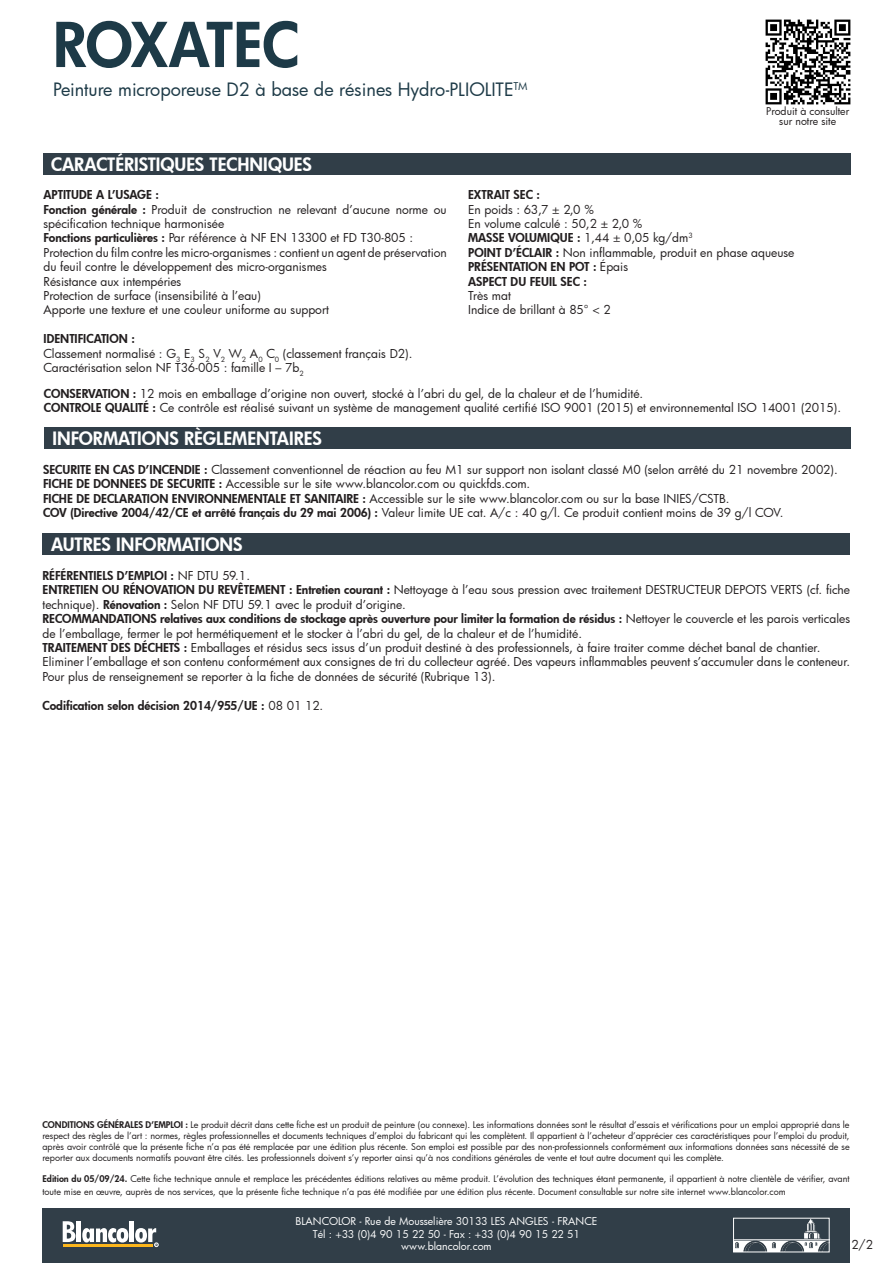
<style>
.page{position:relative;width:893px;height:1263px;background:#fff}
.page>*{position:absolute;margin:0;border:0;box-sizing:border-box;transform-origin:0 0}
.t1{font:800 60px "Futura";letter-spacing:-.005em;color:#1d3a47}
.t2{font:800 18px "Futura";color:#fff}
.t3{font:18px "Futura";color:#1d3a47}
.t4{font:12px/14.4px "Futura";color:#231f20}
.t5{font:800 12px "Futura";color:#231f20}
.t6{font:10.5px "Futura";color:#fff}
.t7{font:10.5px/10.5px "Futura";color:#231f20;text-align:center}
.t8{font:9px/10.8px "Futura";color:#231f20;text-align:justify}
.s1{font-weight:800}
.s2{font-weight:400}
</style>
<div class="page">
<div style="left:43px;top:153px;width:808px;height:22px;background:#313e48"></div>
<div style="left:44px;top:428px;width:807px;height:21px;background:#313e48"></div>
<img style="left:765px;top:19px;width:85px;height:85px">
<div style="left:43px;top:1208px;width:807px;height:55px;background:#313e48"></div>
<img style="left:735px;top:1220px;width:92px;height:30px">
<div style="left:733px;top:1218px;width:96px;height:34px;border:1px solid #fff"></div>
<svg style="left:63px;top:1221px;width:12px;height:21px"></svg>
<hr style="left:77px;top:1221px;width:4px;height:21px;background:#fff">
<svg style="left:82px;top:1228px;width:46px;height:14px"></svg>
<hr style="left:130px;top:1221px;width:4px;height:21px;background:#fff">
<hr style="left:63px;top:1244px;width:89px;height:2px;background:#fcb61c">
<svg style="left:135px;top:1228px;width:23px;height:19px"></svg>
<div style="left:43px;top:534px;width:807px;height:21px;background:#313e48"></div>
<p class="t1" style="left:53px;top:4px;width:247px">ROXATEC</p>
<p class="t3" style="left:53px;top:77px;width:476px">Peinture microporeuse D2 à base de résines Hydro-PLIOLITE<sup>TM</sup></p>
<p class="t2" style="left:51px;top:152px;width:262px">CARACTÉRISTIQUES TECHNIQUES</p>
<p class="t7" style="left:766px;top:105px;width:84px">Produit à consulter sur notre site</p>
<p class="t5" style="left:44px;top:187px;width:117px">APTITUDE A L’USAGE :</p>
<p class="t4" style="left:44px;top:202px;width:405px"><span class="s1">Fonction générale :</span> Produit de construction ne relevant d’aucune norme ou spécification technique harmonisée</p>
<p class="t4" style="left:44px;top:231px;width:371px"><span class="s1">Fonctions particulières :</span> Par référence à NF EN 13300 et FD T30-805 :</p>
<p class="t4" style="left:44px;top:245px;width:405px">Protection du film contre les micro-organismes : contient un agent de préservation du feuil contre le développement des micro-organismes</p>
<p class="t4" style="left:44px;top:274px;width:139px">Résistance aux intempéries</p>
<p class="t4" style="left:44px;top:288px;width:219px">Protection de surface (insensibilité à l’eau)</p>
<p class="t4" style="left:44px;top:303px;width:287px">Apporte une texture et une couleur uniforme au support</p>
<p class="t5" style="left:44px;top:331px;width:93px">IDENTIFICATION :</p>
<p class="t4" style="left:44px;top:346px;width:371px">Classement normalisé : G<sub>3</sub> E<sub>3</sub> S<sub>2</sub> V<sub>2</sub> W<sub>2</sub> A<sub>0</sub> C<sub>0</sub> (classement français D2).</p>
<p class="t4" style="left:44px;top:360px;width:262px">Caractérisation selon NF T36-005 : famille I – 7b<sub>2</sub></p>
<p class="t4" style="left:44px;top:386px;width:601px"><span class="s1">CONSERVATION :</span> 12 mois en emballage d’origine non ouvert, stocké à l’abri du gel, de la chaleur et de l’humidité.</p>
<p class="t4" style="left:44px;top:400px;width:799px"><span class="s1">CONTROLE QUALITÉ :</span> Ce contrôle est réalisé suivant un système de management qualité certifié ISO 9001 (2015) et environnemental ISO 14001 (2015).</p>
<p class="t5" style="left:468px;top:187px;width:73px">EXTRAIT SEC :</p>
<p class="t4" style="left:468px;top:202px;width:127px">En poids : 63,7 ± 2,0 %</p>
<p class="t4" style="left:468px;top:216px;width:176px">En volume calculé : 50,2 ± 2,0 %</p>
<p class="t5" style="left:468px;top:230px;width:226px">MASSE VOLUMIQUE : <span class="s2">1,44 ± 0,05 kg/dm</span><sup>3</sup></p>
<p class="t4" style="left:468px;top:245px;width:328px"><span class="s1">POINT D’ÉCLAIR :</span> Non inflammable, produit en phase aqueuse</p>
<p class="t5" style="left:468px;top:259px;width:161px">PRÉSENTATION EN POT : <span class="s2">Épais</span></p>
<p class="t5" style="left:468px;top:273px;width:120px">ASPECT DU FEUIL SEC :</p>
<p class="t4" style="left:468px;top:288px;width:44px">Très mat</p>
<p class="t4" style="left:468px;top:303px;width:144px">Indice de brillant à 85° &lt; 2</p>
<p class="t2" style="left:52px;top:426px;width:271px">INFORMATIONS RÈGLEMENTAIRES</p>
<p class="t4" style="left:43px;top:462px;width:796px"><span class="s1">SECURITE EN CAS D’INCENDIE :</span> Classement conventionnel de réaction au feu M1 sur support non isolant classé M0 (selon arrêté du 21 novembre 2002).</p>
<p class="t4" style="left:43px;top:476px;width:489px"><span class="s1">FICHE DE DONNEES DE SECURITE :</span> Accessible sur le site www.blancolor.com ou quickfds.com.</p>
<p class="t4" style="left:43px;top:491px;width:688px"><span class="s1">FICHE DE DECLARATION ENVIRONNEMENTALE ET SANITAIRE :</span> Accessible sur le site www.blancolor.com ou sur la base INIES/CSTB.</p>
<p class="t4" style="left:43px;top:505px;width:742px"><span class="s1">COV (Directive 2004/42/CE et arrêté français du 29 mai 2006) :</span> Valeur limite UE cat. A/c : 40 g/l. Ce produit contient moins de 39 g/l COV.</p>
<p class="t2" style="left:51px;top:532px;width:193px">AUTRES INFORMATIONS</p>
<p class="t5" style="left:43px;top:567px;width:209px">RÉFÉRENTIELS D’EMPLOI : <span class="s2">NF DTU 59.1.</span></p>
<p class="t4" style="left:43px;top:582px;width:809px"><span class="s1">ENTRETIEN OU RÉNOVATION DU REVÊTEMENT : Entretien courant :</span> Nettoyage à l’eau sous pression avec traitement DESTRUCTEUR DEPOTS VERTS (cf. fiche technique). <span class="s1">Rénovation :</span> Selon NF DTU 59.1 avec le produit d’origine.</p>
<p class="t4" style="left:43px;top:611px;width:809px"><span class="s1">RECOMMANDATIONS relatives aux conditions de stockage après ouverture pour limiter la formation de résidus :</span> Nettoyer le couvercle et les parois verticales de l’emballage, fermer le pot hermétiquement et le stocker à l’abri du gel, de la chaleur et de l’humidité.</p>
<p class="t4" style="left:43px;top:640px;width:779px"><span class="s1">TRAITEMENT DES DÉCHETS :</span> Emballages et résidus secs issus d’un produit destiné à des professionnels, à faire traiter comme déchet banal de chantier.</p>
<p class="t4" style="left:43px;top:654px;width:809px">Eliminer l’emballage et son contenu conformément aux consignes de tri du collecteur agréé. Des vapeurs inflammables peuvent s’accumuler dans le conteneur.</p>
<p class="t4" style="left:43px;top:669px;width:454px">Pour plus de renseignement se reporter à la fiche de données de sécurité (Rubrique 13).</p>
<p class="t5" style="left:43px;top:697px;width:282px">Codification selon décision 2014/955/UE : <span class="s2">08 01 12.</span></p>
<p class="t8" style="left:43px;top:1119px;width:809px"><span class="s1">CONDITIONS GÉNÉRALES D’EMPLOI :</span> Le produit décrit dans cette fiche est un produit de peinture (ou connexe). Les informations données sont le résultat d’essais et vérifications pour un emploi approprié dans le respect des règles de l’art : normes, règles professionnelles et documents techniques d’emploi du fabricant qui les complètent. Il appartient à l’acheteur d’apprécier ces caractéristiques pour l’emploi du produit, après avoir contrôlé que la présente fiche n’a pas été remplacée par une édition plus récente. Son emploi est possible par des non-professionnels conformément aux informations données sans nécessité de se reporter aux documents normatifs pouvant être cités. Les professionnels doivent s’y reporter ainsi qu’à nos conditions générales de vente et tout autre document qui les complète.</p>
<p class="t8" style="left:43px;top:1173px;width:809px;line-height:12.6px"><span class="s1">Edition du 05/09/24.</span> Cette fiche technique annule et remplace les précédentes éditions relatives au même produit. L’évolution des techniques étant permanente, il appartient à notre clientèle de vérifier, avant toute mise en œuvre, auprès de nos services, que la présente fiche technique n’a pas été modifiée par une édition plus récente. Document consultable sur notre site internet www.blancolor.com</p>
<p class="t6" style="left:295px;top:1214px;width:304px">BLANCOLOR - Rue de Mousselière 30133 LES ANGLES - FRANCE</p>
<p class="t6" style="left:313px;top:1227px;width:269px">Tél : +33 (0)4 90 15 22 50 - Fax : +33 (0)4 90 15 22 51</p>
<p class="t6" style="left:401px;top:1239px;width:92px">www.blancolor.com</p>
<p class="t4" style="left:851px;top:1237px;width:23px">2/2</p>
</div>
